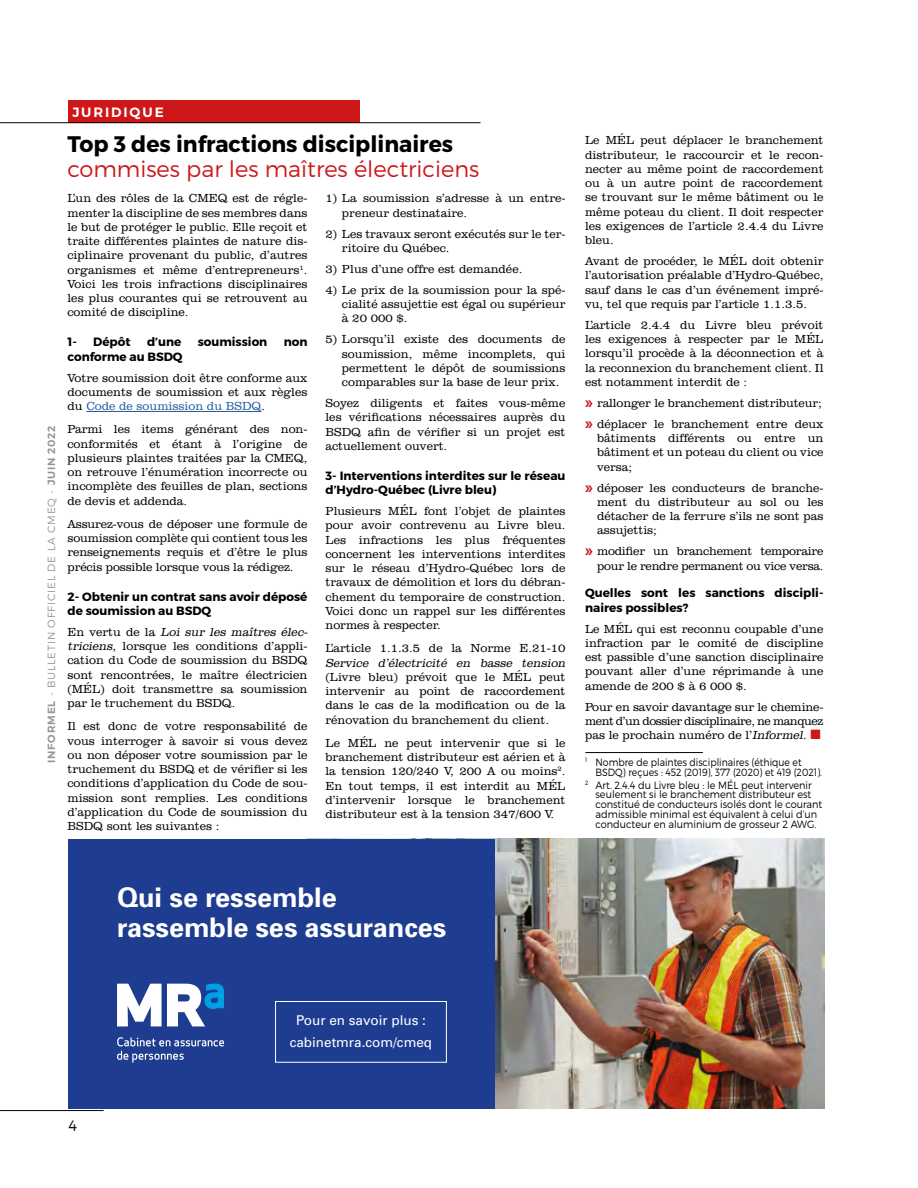
<style>
.page{position:relative;width:918px;height:1188px;background:#fff}
.page>*{position:absolute;margin:0;border:0;box-sizing:border-box;transform-origin:0 0}
.t1{font:700 27px/30px "Univers";color:#fff}
.t2{font:300 22.5px "Montserrat";color:#cd1719}
.t3{font:700 22.5px "Montserrat";color:#000}
.t4{font:300 15px "Montserrat";color:#000}
.t5{font:13.5px/21.8px "Univers";color:#fff;text-align:center}
.t6{font:600 13.5px "Montserrat";letter-spacing:.14em;color:#fff}
.t7{font:300 12px/14.2px "Clarendon BT";color:#000;text-align:justify}
.t8{font:700 12px/14.2px "Montserrat";color:#000}
.t9{font:300 12px/14.2px "Clarendon BT";letter-spacing:-.02em;color:#000}
.t10{font:italic 300 12px "Clarendon BT";color:#000}
.t11{font:300 10.5px/9.8px "Montserrat";color:#000;scale:.93 1}
.t12{font:300 10.5px/9.8px "Montserrat";color:#000;scale:.89 1}
.t13{font:300 10.5px "Montserrat";letter-spacing:.075em;color:#91989c}
.s1{font-weight:600}
.s2{color:#275b9b}
.s3{font-style:italic}
</style>
<div class="page">
<hr style="left:86px;top:411px;width:175px;height:1px;background:#275b9b">
<div style="left:69px;top:101px;width:291px;height:22px;background:#cd1719"></div>
<hr style="left:0;top:122px;width:481px;height:1px;background:#000">
<img style="left:495px;top:839px;width:330px;height:270px">
<div style="left:69px;top:839px;width:426px;height:270px;background:#1e3d91"></div>
<svg style="left:117px;top:1037px;width:107px;height:26px"></svg>
<svg style="left:117px;top:984px;width:107px;height:42px"></svg>
<div style="left:275px;top:1001px;width:172px;height:62px;border:1px solid #fff"></div>
<hr style="left:585px;top:752px;width:118px;height:1px;background:#000">
<hr style="left:0;top:1110px;width:104px;height:1px;background:#000">
<p class="t13" style="left:45px;top:763px;width:339px;rotate:-90deg"><span class="s1">INFORMEL</span> - BULLETIN OFFICIEL DE LA CMEQ - <span class="s1">JUIN 2022</span></p>
<p class="t6" style="left:72px;top:104px;width:93px">JURIDIQUE</p>
<h2 class="t3" style="left:68px;top:130px;width:387px">Top 3 des infractions disciplinaires</h2>
<h2 class="t2" style="left:68px;top:156px;width:413px">commises par les maîtres électriciens</h2>
<p class="t7" style="left:68px;top:191px;width:242px">L’un des rôles de la CMEQ est de régle&shy;menter la discipline de ses membres dans le but de protéger le public. Elle reçoit et traite différentes plaintes de nature dis&shy;ciplinaire provenant du public, d’autres organismes et même d’entrepreneurs<sup>1</sup>.<br>Voici les trois infractions disciplinaires les plus courantes qui se retrouvent au comité de discipline.</p>
<p class="t8" style="left:68px;top:335px;width:11px">1-</p>
<p class="t8" style="left:93px;top:335px;width:39px">Dépôt</p>
<p class="t8" style="left:147px;top:335px;width:36px">d’une</p>
<p class="t8" style="left:198px;top:335px;width:71px">soumission</p>
<p class="t8" style="left:284px;top:335px;width:25px">non</p>
<p class="t8" style="left:68px;top:349px;width:117px">conforme au BSDQ</p>
<p class="t7" style="left:68px;top:370px;width:241px">Votre soumission doit être conforme aux documents de soumission et aux règles du <span class="s2">Code de soumission du BSDQ</span>.</p>
<p class="t7" style="left:68px;top:422px;width:242px">Parmi les items générant des non&shy;conformités et étant à l’origine de plusieurs plaintes traitées par la CMEQ, on retrouve l’énumération incorrecte ou incomplète des feuilles de plan, sections de devis et addenda.</p>
<p class="t7" style="left:68px;top:516px;width:242px">Assurez-vous de déposer une formule de soumission complète qui contient tous les renseignements requis et d’être le plus précis possible lorsque vous la rédigez.</p>
<p class="t8" style="left:68px;top:589px;width:241px">2- Obtenir un contrat sans avoir déposé de soumission au BSDQ</p>
<p class="t7" style="left:67px;top:625px;width:244px;text-align:left">E n v e r t u d e l a <span class="s3">Loi sur les maîtres élec&shy;triciens</span>, lorsque les conditions d’appli&shy;cation du Code de soumission du BSDQ sont rencontrées, le maître électricien (MÉL) doit transmettre sa soumission par le truchement du BSDQ.</p>
<p class="t7" style="left:67px;top:719px;width:242px">Il est donc de votre responsabilité de vous interroger à savoir si vous devez ou non déposer votre soumission par le truchement du BSDQ et de vérifier si les conditions d’application du Code de sou&shy;mission sont remplies. Les conditions d’application du Code de soumission du BSDQ sont les suivantes :</p>
<p class="t7" style="left:342px;top:191px;width:225px;text-indent:-16px">1) La soumission s’adresse à un entre&shy;preneur destinataire.</p>
<p class="t7" style="left:342px;top:226px;width:225px;text-indent:-16px">2) Les travaux seront exécutés sur le ter&shy;ritoire du Québec.</p>
<p class="t7" style="left:325px;top:261px;width:198px">3) Plus d’une offre est demandée.</p>
<p class="t7" style="left:342px;top:282px;width:225px;text-indent:-16px">4) Le prix de la soumission pour la spé&shy;cialité assujettie est égal ou supérieur à 20 000 $.</p>
<p class="t7" style="left:342px;top:332px;width:225px;text-indent:-16px">5) Lorsqu’il existe des documents de soumission, même incomplets, qui permettent le dépôt de soumissions comparables sur la base de leur prix.</p>
<p class="t7" style="left:325px;top:396px;width:242px">Soyez diligents et faites vous-même les vérifications nécessaires auprès du BSDQ afin de vérifier si un projet est actuellement ouvert.</p>
<p class="t8" style="left:325px;top:469px;width:241px">3- Interventions interdites sur le réseau d’Hydro-Québec (Livre bleu)</p>
<p class="t7" style="left:325px;top:504px;width:242px">Plusieurs MÉL font l’objet de plaintes pour avoir contrevenu au Livre bleu.<br>Les infractions les plus fréquentes concernent les interventions interdites sur le réseau d’Hydro-Québec lors de travaux de démolition et lors du débran&shy;chement du temporaire de construction.<br>Voici donc un rappel sur les différentes normes à respecter.</p>
<p class="t7" style="left:325px;top:641px;width:242px">L’article 1.1.3.5 de la Norme E.21-10</p>
<p class="t10" style="left:326px;top:655px;width:244px">Service d’électricité en basse tension</p>
<p class="t7" style="left:326px;top:670px;width:242px">(Livre bleu) prévoit que le MÉL peut intervenir au point de raccordement dans le cas de la modification ou de la rénovation du branchement du client.</p>
<p class="t7" style="left:326px;top:736px;width:242px">Le MÉL ne peut intervenir que si le branchement distributeur est aérien et à la tension 120/240 V, 200 A ou moins<sup>2</sup>.<br>En tout temps, il est interdit au MÉL d’intervenir lorsque le branchement distributeur est à la tension 347/600 V.</p>
<p class="t7" style="left:585px;top:133px;width:240px">Le MÉL peut déplacer le branchement distributeur, le raccourcir et le recon&shy;necter au même point de raccordement ou à un autre point de raccordement se trouvant sur le même bâtiment ou le même poteau du client. Il doit respecter les exigences de l’article 2.4.4 du Livre bleu.</p>
<p class="t7" style="left:585px;top:254px;width:240px">Avant de procéder, le MÉL doit obtenir l’autorisation préalable d’Hydro-Québec, sauf dans le cas d’un événement impré&shy;vu, tel que requis par l’article 1.1.3.5.</p>
<p class="t7" style="left:585px;top:318px;width:240px">L’article 2.4.4 du Livre bleu prévoit les exigences à respecter par le MÉL lorsqu’il procède à la déconnection et à la reconnexion du branchement client. Il est notamment interdit de :</p>
<p class="t7" style="left:597px;top:392px;width:228px;line-height:21px">rallonger le branchement distributeur; déplacer le branchement entre deux</p>
<p class="t7" style="left:597px;top:431px;width:228px">bâtiments différents ou entre un bâtiment et un poteau du client ou vice versa;</p>
<p class="t7" style="left:597px;top:480px;width:228px">déposer les conducteurs de branche&shy;ment du distributeur au sol ou les détacher de la ferrure s’ils ne sont pas assujettis;</p>
<p class="t9" style="left:597px;top:544px;width:228px">modifier un branchement temporaire pour le rendre permanent ou vice versa.</p>
<p class="t8" style="left:585px;top:586px;width:240px">Quelles sont les sanctions discipli&shy;naires possibles?</p>
<p class="t7" style="left:585px;top:621px;width:240px">Le MÉL qui est reconnu coupable d’une infraction par le comité de discipline est passible d’une sanction disciplinaire pouvant aller d’une réprimande à une amende de 200 $ à 6 000 $.</p>
<p class="t7" style="left:585px;top:699px;width:240px">Pour en savoir davantage sur le chemine&shy;ment d’un dossier disciplinaire, ne manquez pas le prochain numéro de l’<span class="s3">Informel</span>.</p>
<p class="t12" style="left:596px;top:757px;width:256px;text-indent:-10px"><sup>1</sup> Nombre de plaintes disciplinaires (éthique et<br>BSDQ) reçues : 452 (2019), 377 (2020) et 419 (2021).</p>
<p class="t11" style="left:596px;top:780px;width:245px;text-indent:-11px"><sup>2</sup> Art. 2.4.4 du Livre bleu : le MÉL peut intervenir seulement si le branchement distributeur est constitué de conducteurs isolés dont le courant admissible minimal est équivalent à celui d’un conducteur en aluminium de grosseur 2 AWG.</p>
<h1 class="t1" style="left:117px;top:882px;width:331px">Qui se ressemble rassemble ses assurances</h1>
<p class="t4" style="left:68px;top:1116px;width:10px">4</p>
<p class="t5" style="left:290px;top:1010px;width:144px">Pour en savoir plus : cabinetmra.com/cmeq</p>
</div>
